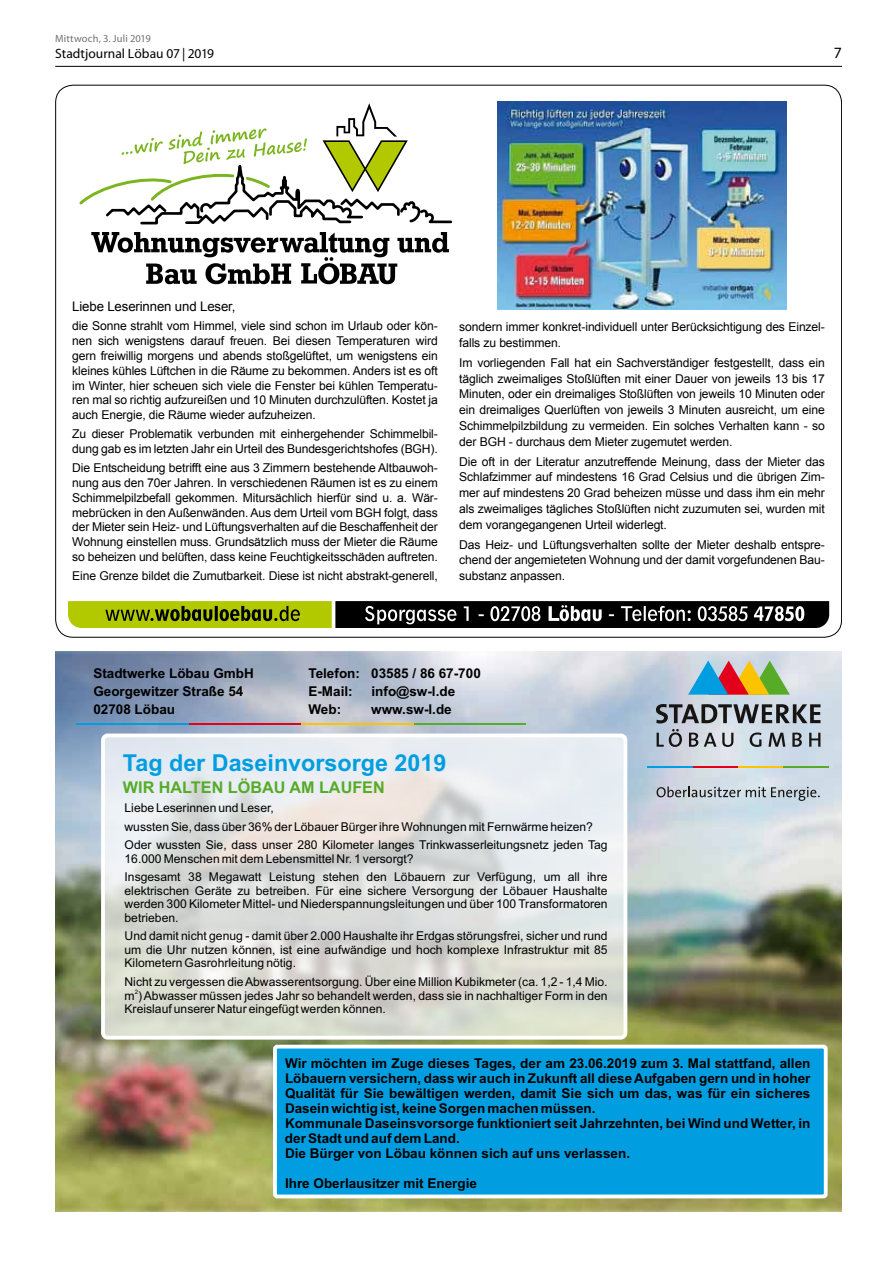
<style>
.page{position:relative;width:893px;height:1263px;background:#fff}
.page>*{position:absolute;margin:0;border:0;box-sizing:border-box;transform-origin:0 0}
.t1{font:700 23.25px "Arial";color:#009ee0}
.t2{font:700 16.2px "Arial";color:#56ab27}
.t3{font:15.75px "Myriad Pro";color:#000}
.t4{font:700 13.5px/15.1px "Arial";color:#000}
.t5{font:13.5px "Myriad Pro";color:#000}
.t6{font:13.2px "Arial";letter-spacing:-.01em;color:#000}
.t7{font:12.15px/14.9px "Arial";color:#000;text-align:justify}
.t8{font:10.5px "Myriad Pro";letter-spacing:.01em;color:#707172}
.t9{font:6.15px "Arial";color:#000}
</style>
<div class="page">
<hr style="left:55px;top:66px;width:787px;height:1px;background:#000">
<img style="left:55px;top:651px;width:787px;height:561px">
<svg style="left:688px;top:661px;width:102px;height:34px;background:#9da285"></svg>
<svg style="left:656px;top:704px;width:164px;height:19px;background:#787d82"></svg>
<svg style="left:657px;top:729px;width:25px;height:18px"></svg>
<svg style="left:689px;top:733px;width:9px;height:14px"></svg>
<svg style="left:704px;top:733px;width:29px;height:14px"></svg>
<svg style="left:750px;top:732px;width:11px;height:15px"></svg>
<svg style="left:768px;top:733px;width:17px;height:14px"></svg>
<svg style="left:792px;top:733px;width:10px;height:14px"></svg>
<svg style="left:809px;top:733px;width:11px;height:14px"></svg>
<hr style="left:647px;top:766px;width:46px;height:1px;background:#009ee0">
<hr style="left:693px;top:766px;width:45px;height:1px;background:#e2001a">
<hr style="left:738px;top:766px;width:46px;height:1px;background:#fcc400">
<hr style="left:784px;top:766px;width:45px;height:1px;background:#57ab27">
<svg style="left:657px;top:786px;width:163px;height:15px;background:#a9b3bb"></svg>
<hr style="left:189px;top:723px;width:112px;height:2px;background:#e2001a">
<hr style="left:77px;top:723px;width:112px;height:2px;background:#009ee0">
<hr style="left:414px;top:723px;width:112px;height:2px;background:#57ab27">
<hr style="left:301px;top:723px;width:113px;height:2px;background:#fcc400">
<div style="left:276px;top:1046px;width:549px;height:151px;background:#009ee0;border-radius:2px"></div>
<div style="left:273px;top:1045px;width:555px;height:153px;border:4px solid #fff;border-radius:2px"></div>
<svg style="left:102px;top:735px;width:524px;height:303px;background:#dfe1df"></svg>
<div style="left:102px;top:735px;width:525px;height:303px;border:1px solid #fff;border-radius:5px"></div>
<svg style="left:79px;top:103px;width:374px;height:181px"></svg>
<svg style="left:68px;top:601px;width:761px;height:27px;background:#52581f"></svg>
<img style="left:498px;top:102px;width:288px;height:208px">
<p class="t8" style="left:55px;top:32px;width:97px">Mittwoch, 3. Juli 2019</p>
<p class="t5" style="left:55px;top:45px;width:160px">Stadtjournal Löbau 07 | 2019</p>
<p class="t3" style="left:834px;top:43px;width:10px">7</p>
<p class="t6" style="left:72px;top:298px;width:165px">Liebe Leserinnen und Leser,</p>
<p class="t7" style="left:72px;top:319px;width:367px">die Sonne strahlt vom Himmel, viele sind schon im Urlaub oder kön&shy;nen sich wenigstens darauf freuen. Bei diesen Temperaturen wird gern freiwillig morgens und abends stoßgelüftet, um wenigstens ein kleines kühles Lüftchen in die Räume zu bekommen. Anders ist es oft im Winter, hier scheuen sich viele die Fenster bei kühlen Temperatu&shy;ren mal so richtig aufzureißen und 10 Minuten durchzulüften. Kostet ja auch Energie, die Räume wieder aufzuheizen.</p>
<p class="t7" style="left:72px;top:427px;width:367px">Zu dieser Problematik verbunden mit einhergehender Schimmelbil&shy;dung gab es im letzten Jahr ein Urteil des Bundesgerichtshofes (BGH).</p>
<p class="t7" style="left:72px;top:461px;width:367px">Die Entscheidung betrifft eine aus 3 Zimmern bestehende Altbauwoh&shy;nung aus den 70er Jahren. In verschiedenen Räumen ist es zu einem Schimmelpilzbefall gekommen. Mitursächlich hierfür sind u. a. Wär&shy;mebrücken in den Außenwänden. Aus dem Urteil vom BGH folgt, dass der Mieter sein Heiz- und Lüftungsverhalten auf die Beschaffenheit der Wohnung einstellen muss. Grundsätzlich muss der Mieter die Räume so beheizen und belüften, dass keine Feuchtigkeitsschäden auftreten.</p>
<p class="t7" style="left:72px;top:569px;width:367px">Eine Grenze bildet die Zumutbarkeit. Diese ist nicht abstrakt-generell,</p>
<p class="t7" style="left:459px;top:319px;width:367px;line-height:15.8px">sondern immer konkret-individuell unter Berücksichtigung des Einzel&shy;falls zu bestimmen.</p>
<p class="t7" style="left:459px;top:355px;width:367px;line-height:15.8px">Im vorliegenden Fall hat ein Sachverständiger festgestellt, dass ein täglich zweimaliges Stoßlüften mit einer Dauer von jeweils 13 bis 17<br>Minuten, oder ein dreimaliges Stoßlüften von jeweils 10 Minuten oder ein dreimaliges Querlüften von jeweils 3 Minuten ausreicht, um eine Schimmelpilzbildung zu vermeiden. Ein solches Verhalten kann - so der BGH - durchaus dem Mieter zugemutet werden.</p>
<p class="t7" style="left:459px;top:454px;width:367px;line-height:15.8px">Die oft in der Literatur anzutreffende Meinung, dass der Mieter das Schlafzimmer auf mindestens 16 Grad Celsius und die übrigen Zim&shy;mer auf mindestens 20 Grad beheizen müsse und dass ihm ein mehr als zweimaliges tägliches Stoßlüften nicht zuzumuten sei, wurden mit dem vorangegangenen Urteil widerlegt.</p>
<p class="t7" style="left:459px;top:537px;width:367px;line-height:15.8px">Das Heiz- und Lüftungsverhalten sollte der Mieter deshalb entspre&shy;chend der angemieteten Wohnung und der damit vorgefundenen Bau&shy;substanz anpassen.</p>
<p class="t4" style="left:93px;top:664px;width:162px;line-height:18.1px">Stadtwerke Löbau GmbH<br>Georgewitzer Straße 54<br>02708 Löbau</p>
<p class="t4" style="left:308px;top:664px;width:174px;line-height:18.1px">Telefon: 03585 / 86 67-700<br>E-Mail:</p>
<p class="t4" style="left:371px;top:684px;width:85px">info@sw-l.de</p>
<p class="t4" style="left:308px;top:702px;width:34px">Web:</p>
<p class="t4" style="left:371px;top:702px;width:82px">www.sw-l.de</p>
<h1 class="t1" style="left:123px;top:746px;width:325px">Tag der Daseinvorsorge 2019</h1>
<h2 class="t2" style="left:123px;top:775px;width:263px">WIR HALTEN LÖBAU AM LAUFEN</h2>
<p class="t7" style="left:125px;top:798px;width:485px;line-height:18.6px;text-align:left">Liebe Leserinnen und Leser,<br>wussten Sie, dass über 36% der Löbauer Bürger ihre Wohnungen mit Fernwärme heizen?<br>Oder wussten Sie, dass unser 280 Kilometer langes Trinkwasserleitungsnetz jeden Tag</p>
<p class="t7" style="left:125px;top:849px;width:484px;line-height:18.6px">16.000 Menschen mit dem Lebensmittel Nr. 1 versorgt?<br>Insgesamt 38 Megawatt Leistung stehen den Löbauern zur Verfügung, um all ihre</p>
<p class="t7" style="left:125px;top:884px;width:485px;line-height:13.5px">elektrischen Geräte zu betreiben. Für eine sichere Versorgung der Löbauer Haushalte werden 300 Kilometer Mittel- und Niederspannungsleitungen und über 100 Transformatoren betrieben.</p>
<p class="t7" style="left:125px;top:929px;width:485px;line-height:13.5px">Und damit nicht genug - damit über 2.000 Haushalte ihr Erdgas störungsfrei, sicher und rund um die Uhr nutzen können, ist eine aufwändige und hoch komplexe Infrastruktur mit 85<br>Kilometern Gasrohrleitung nötig.</p>
<p class="t7" style="left:125px;top:974px;width:485px">Nicht zu vergessen die Abwasserentsorgung. Über eine Million Kubikmeter (ca. 1,2 - 1,4 Mio.</p>
<p class="t9" style="left:135px;top:987px;width:5px">2</p>
<p class="t7" style="left:125px;top:988px;width:485px;line-height:13.5px">m ) Abwasser müssen jedes Jahr so behandelt werden, dass sie in nachhaltiger Form in den<br>Kreislauf unserer Natur eingefügt werden können.</p>
<p class="t4" style="left:285px;top:1055px;width:527px">Wir möchten im Zuge dieses Tages, der am 23.06.2019 zum 3. Mal stattfand, allen Löbauern versichern, dass wir auch in Zukunft all diese Aufgaben gern und in hoher Qualität für Sie bewältigen werden, damit Sie sich um das, was für ein sicheres Dasein wichtig ist, keine Sorgen machen müssen.<br>Kommunale Daseinsvorsorge funktioniert seit Jahrzehnten, bei Wind und Wetter, in der Stadt und auf dem Land.<br>Die Bürger von Löbau können sich auf uns verlassen.</p>
<p class="t4" style="left:285px;top:1176px;width:194px">Ihre Oberlausitzer mit Energie</p>
</div>
